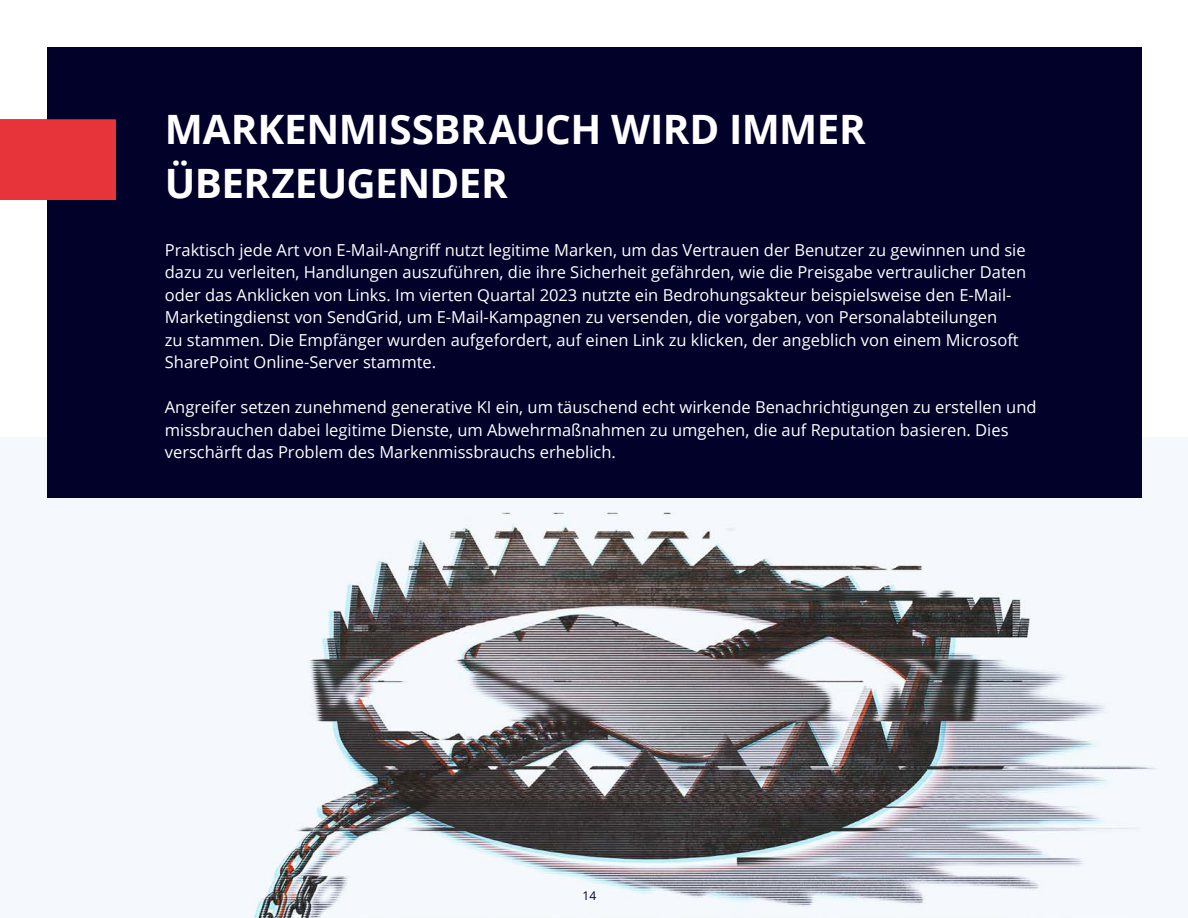
<style>
.page{position:relative;width:1188px;height:918px;background:#fff}
.page>*{position:absolute;margin:0;border:0;box-sizing:border-box;transform-origin:0 0}
.t1{font:700 40.5px/54px "Open Sans";letter-spacing:-.01em;color:#fff}
.t2{font:16.5px/22.5px "Open Sans";color:#fff}
.t3{font:12px "Open Sans";color:#01012a}
</style>
<div class="page">
<img style="left:183px;top:437px;width:975px;height:481px">
<div style="left:47px;top:47px;width:1094px;height:451px;background:#01012a"></div>
<div style="left:0;top:119px;width:116px;height:81px;background:#e6343a"></div>
<h1 class="t1" style="left:165px;top:101px;width:702px">MARKENMISSBRAUCH WIRD IMMER<br>ÜBERZEUGENDER</h1>
<p class="t2" style="left:165px;top:238px;width:863px">Praktisch jede Art von E-Mail-Angriff nutzt legitime Marken, um das Vertrauen der Benutzer zu gewinnen und sie dazu zu verleiten, Handlungen auszuführen, die ihre Sicherheit gefährden, wie die Preisgabe vertraulicher Daten oder das Anklicken von Links. Im vierten Quartal 2023 nutzte ein Bedrohungsakteur beispielsweise den E-Mail-Marketingdienst von SendGrid, um E-Mail-Kampagnen zu versenden, die vorgaben, von Personalabteilungen<br>zu stammen. Die Empfänger wurden aufgefordert, auf einen Link zu klicken, der angeblich von einem Microsoft SharePoint Online-Server stammte.</p>
<p class="t2" style="left:165px;top:396px;width:873px">Angreifer setzen zunehmend generative KI ein, um täuschend echt wirkende Benachrichtigungen zu erstellen und missbrauchen dabei legitime Dienste, um Abwehrmaßnahmen zu umgehen, die auf Reputation basieren. Dies verschärft das Problem des Markenmissbrauchs erheblich.</p>
<p class="t3" style="left:583px;top:888px;width:15px">14</p>
</div>
